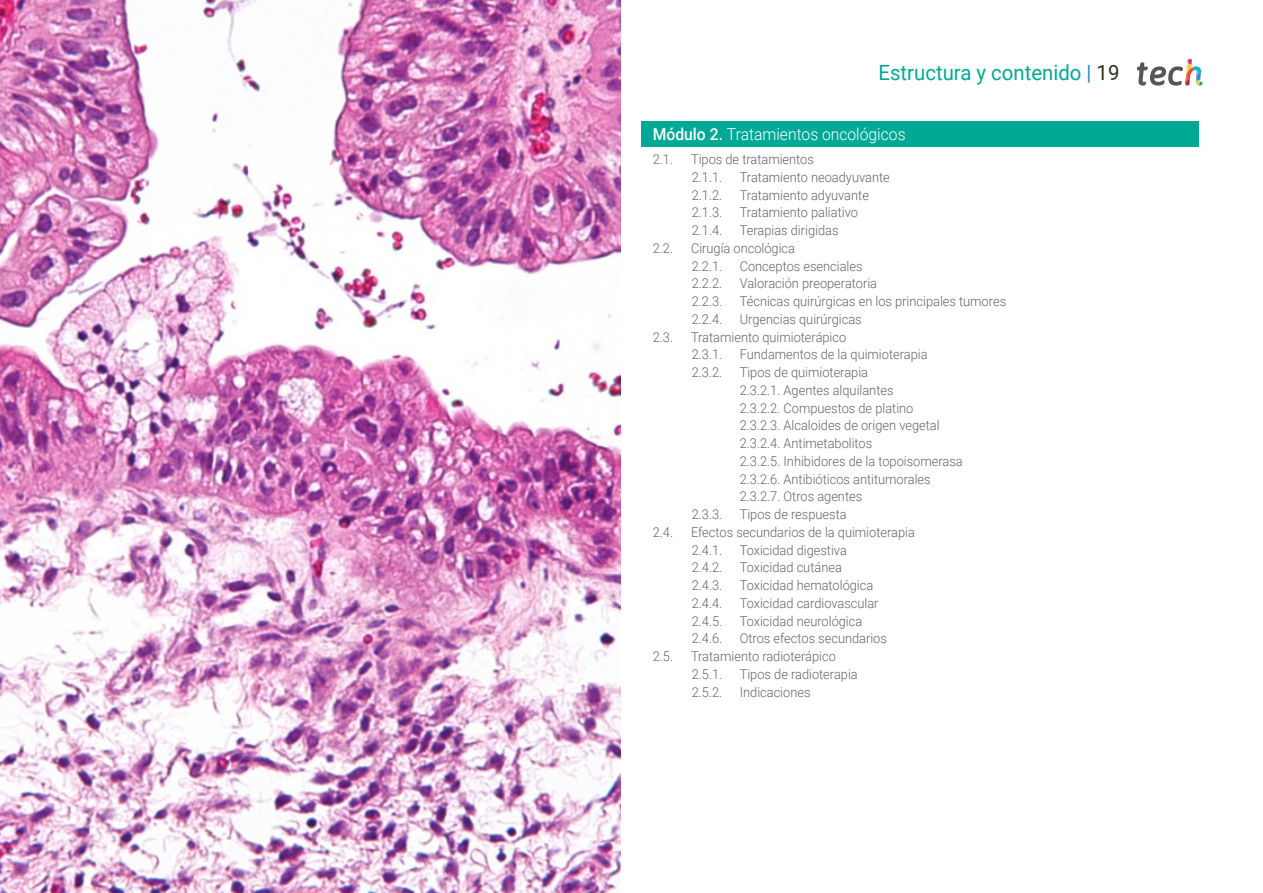
<style>
.page{position:relative;width:1263px;height:893px;background:#fff}
.page>*{position:absolute;margin:0;border:0;box-sizing:border-box;transform-origin:0 0}
.t1{font:21px "Roboto";color:#00a996}
.t2{font:300 16.5px "Roboto";color:#fff;scale:.95 1}
.t3{font:300 13.5px/17.7px "Roboto";color:#61646a;scale:.95 1}
.s1{color:#2488c9}
.s2{color:#312e20}
.s3{font-weight:500}
</style>
<div class="page">
<svg style="left:1137px;top:59px;width:65px;height:27px"></svg>
<div style="left:642px;top:121px;width:557px;height:25px;background:#00a996"></div>
<img style="left:0;top:0;width:621px;height:893px">
<h1 class="t1" style="left:878px;top:57px;width:242px">Estructura y contenido <span class="s1">|</span> <span class="s2">19</span></h1>
<p class="t2" style="left:653px;top:123px;width:268px"><span class="s3">Módulo 2.</span> Tratamientos oncológicos</p>
<p class="t3" style="left:653px;top:150px;width:23px">2.1.</p>
<p class="t3" style="left:691px;top:150px;width:131px">Tipos de tratamientos<br>2.1.1.</p>
<p class="t3" style="left:740px;top:168px;width:159px">Tratamiento neoadyuvante</p>
<p class="t3" style="left:692px;top:185px;width:34px">2.1.2.</p>
<p class="t3" style="left:740px;top:185px;width:138px">Tratamiento adyuvante</p>
<p class="t3" style="left:692px;top:203px;width:34px">2.1.3.</p>
<p class="t3" style="left:740px;top:203px;width:126px">Tratamiento paliativo</p>
<p class="t3" style="left:692px;top:221px;width:34px">2.1.4.</p>
<p class="t3" style="left:740px;top:221px;width:105px">Terapias dirigidas</p>
<p class="t3" style="left:653px;top:239px;width:23px">2.2.</p>
<p class="t3" style="left:691px;top:239px;width:111px">Cirugía oncológica<br>2.2.1.</p>
<p class="t3" style="left:740px;top:256px;width:131px">Conceptos esenciales</p>
<p class="t3" style="left:692px;top:274px;width:34px">2.2.2.</p>
<p class="t3" style="left:740px;top:274px;width:146px">Valoración preoperatoria</p>
<p class="t3" style="left:692px;top:292px;width:34px">2.2.3.</p>
<p class="t3" style="left:740px;top:292px;width:282px">Técnicas quirúrgicas en los principales tumores</p>
<p class="t3" style="left:692px;top:310px;width:34px">2.2.4.</p>
<p class="t3" style="left:740px;top:310px;width:130px">Urgencias quirúrgicas</p>
<p class="t3" style="left:653px;top:327px;width:23px">2.3.</p>
<p class="t3" style="left:691px;top:327px;width:165px">Tratamiento quimioterápico<br>2.3.1.</p>
<p class="t3" style="left:740px;top:345px;width:199px">Fundamentos de la quimioterapia</p>
<p class="t3" style="left:692px;top:363px;width:34px">2.3.2.</p>
<p class="t3" style="left:740px;top:363px;width:236px">Tipos de quimioterapia<br>2.3.2.1. Agentes alquilantes<br>2.3.2.2. Compuestos de platino<br>2.3.2.3. Alcaloides de origen vegetal<br>2.3.2.4. Antimetabolitos<br>2.3.2.5. Inhibidores de la topoisomerasa<br>2.3.2.6. Antibióticos antitumorales<br>2.3.2.7. Otros agentes</p>
<p class="t3" style="left:692px;top:505px;width:34px">2.3.3.</p>
<p class="t3" style="left:740px;top:505px;width:114px">Tipos de respuesta</p>
<p class="t3" style="left:653px;top:523px;width:23px">2.4.</p>
<p class="t3" style="left:691px;top:523px;width:237px">Efectos secundarios de la quimioterapia<br>2.4.1.</p>
<p class="t3" style="left:740px;top:540px;width:114px">Toxicidad digestiva</p>
<p class="t3" style="left:692px;top:558px;width:34px">2.4.2.</p>
<p class="t3" style="left:740px;top:558px;width:109px">Toxicidad cutánea</p>
<p class="t3" style="left:692px;top:576px;width:34px">2.4.3.</p>
<p class="t3" style="left:740px;top:576px;width:142px">Toxicidad hematológica</p>
<p class="t3" style="left:692px;top:594px;width:34px">2.4.4.</p>
<p class="t3" style="left:740px;top:594px;width:148px">Toxicidad cardiovascular</p>
<p class="t3" style="left:692px;top:611px;width:34px">2.4.5.</p>
<p class="t3" style="left:740px;top:611px;width:130px">Toxicidad neurológica</p>
<p class="t3" style="left:692px;top:629px;width:34px">2.4.6.</p>
<p class="t3" style="left:740px;top:629px;width:156px">Otros efectos secundarios</p>
<p class="t3" style="left:653px;top:647px;width:23px">2.5.</p>
<p class="t3" style="left:691px;top:647px;width:154px">Tratamiento radioterápico<br>2.5.1.</p>
<p class="t3" style="left:740px;top:665px;width:126px">Tipos de radioterapia</p>
<p class="t3" style="left:692px;top:682px;width:34px">2.5.2.</p>
<p class="t3" style="left:740px;top:682px;width:76px">Indicaciones</p>
</div>
